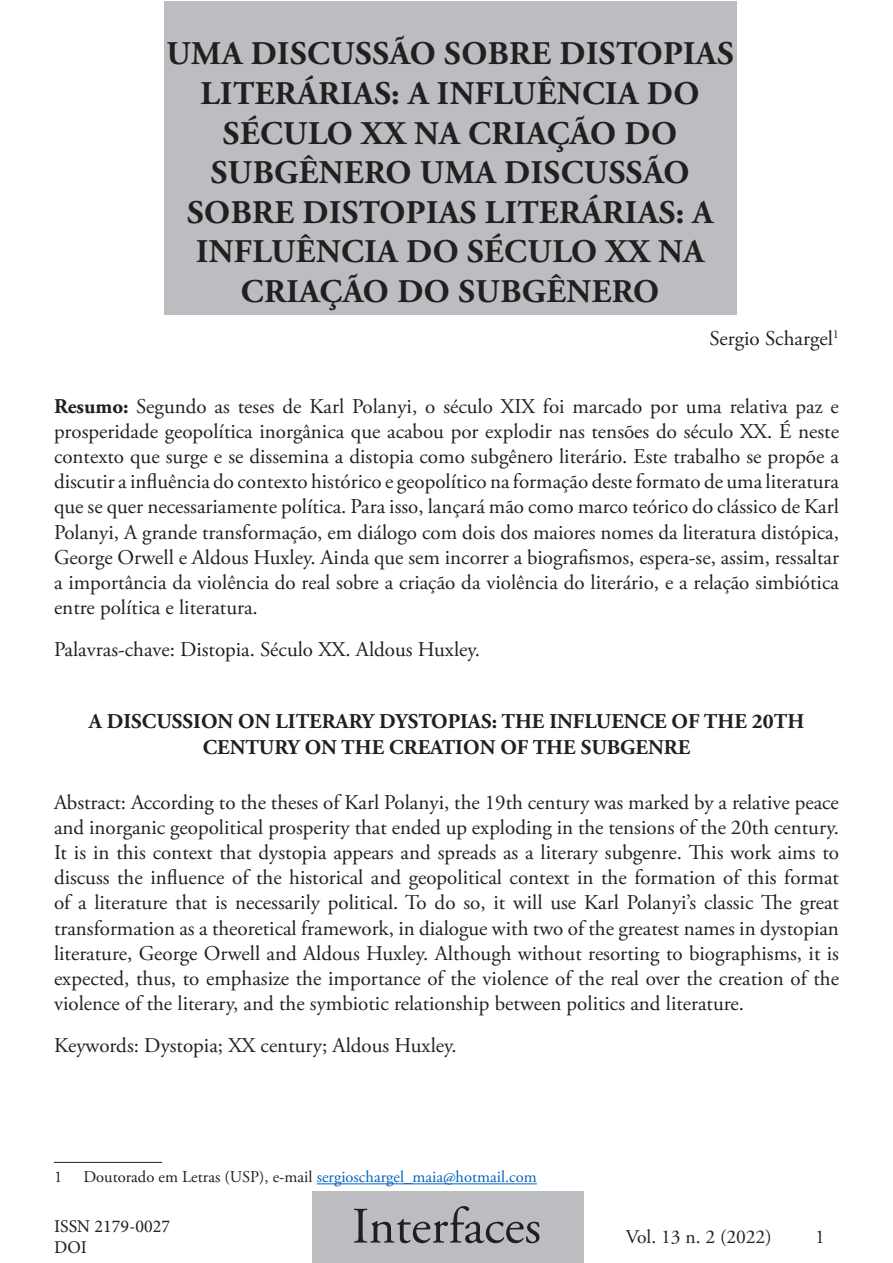
<style>
.page{position:relative;width:893px;height:1263px;background:#fff}
.page>*{position:absolute;margin:0;border:0;box-sizing:border-box;transform-origin:0 0}
.t1{font:51px "Adobe Garamond Pro";color:#231f20}
.Inter_Titulo_Artigo{font:700 33px/39.6px "Adobe Garamond Pro";letter-spacing:.015em;color:#231f20;text-align:center}
.inter_resumo{font:21px/25.2px "Adobe Garamond Pro";color:#231f20;text-align:justify}
.inter_palavras_chave{font:21px "Adobe Garamond Pro";color:#231f20}
.inter_titulo_ingles{font:700 21px/25.2px "Adobe Garamond Pro";color:#231f20;text-align:center}
.Inter_autor{font:21px "Adobe Garamond Pro";color:#231f20}
.t2{font:19.5px "Adobe Garamond Pro";color:#231f20}
.t3{font:18px/21.6px "Minion Pro";color:#231f20}
.inter_rodape{font:16.5px "Adobe Garamond Pro";color:#0563c1}
.inter_rodape-2{font:16.5px "Adobe Garamond Pro";color:#231f20}
.s1{font-weight:700}
.s2{color:#231f20}
</style>
<div class="page">
<div style="left:164px;top:1px;width:572px;height:314px;background:#bcbdc0"></div>
<div style="left:312px;top:1191px;width:272px;height:72px;background:#bcbdc0"></div>
<hr style="left:54px;top:1162px;width:108px;height:1px;background:#231f20">
<hr style="left:317px;top:1183px;width:220px;height:1px;background:#0563c1">
<p class="Inter_Titulo_Artigo" style="left:166px;top:35px;width:569px">UMA DISCUSSÃO SOBRE DISTOPIAS<br>LITERÁRIAS: A INFLUÊNCIA DO<br>SÉCULO XX NA CRIAÇÃO DO<br>SUBGÊNERO UMA DISCUSSÃO<br>SOBRE DISTOPIAS LITERÁRIAS: A<br>INFLUÊNCIA DO SÉCULO XX NA<br>CRIAÇÃO DO SUBGÊNERO</p>
<p class="Inter_autor" style="left:709px;top:325px;width:131px">Sergio Schargel<sup>1</sup></p>
<p class="inter_resumo" style="left:54px;top:394px;width:786px"><span class="s1">Resumo:</span> Segundo as teses de Karl Polanyi, o século XIX foi marcado por uma relativa paz e prosperidade geopolítica inorgânica que acabou por explodir nas tensões do século XX. É neste contexto que surge e se dissemina a distopia como subgênero literário. Este trabalho se propõe a discutir a influência do contexto histórico e geopolítico na formação deste formato de uma literatura que se quer necessariamente política. Para isso, lançará mão como marco teórico do clássico de Karl Polanyi, A grande transformação, em diálogo com dois dos maiores nomes da literatura distópica, George Orwell e Aldous Huxley. Ainda que sem incorrer a biografismos, espera-se, assim, ressaltar a importância da violência do real sobre a criação da violência do literário, e a relação simbiótica entre política e literatura.</p>
<p class="inter_palavras_chave" style="left:54px;top:637px;width:428px">Palavras-chave: Distopia. Século XX. Aldous Huxley.</p>
<p class="inter_titulo_ingles" style="left:89px;top:709px;width:717px">A DISCUSSION ON LITERARY DYSTOPIAS: THE INFLUENCE OF THE 20TH<br>CENTURY ON THE CREATION OF THE SUBGENRE</p>
<p class="inter_resumo" style="left:54px;top:790px;width:787px">Abstract: According to the theses of Karl Polanyi, the 19th century was marked by a relative peace and inorganic geopolitical prosperity that ended up exploding in the tensions of the 20th century.<br>It is in this context that dystopia appears and spreads as a literary subgenre. This work aims to discuss the influence of the historical and geopolitical context in the formation of this format of a literature that is necessarily political. To do so, it will use Karl Polanyi’s classic The great transformation as a theoretical framework, in dialogue with two of the greatest names in dystopian literature, George Orwell and Aldous Huxley. Although without resorting to biographisms, it is expected, thus, to emphasize the importance of the violence of the real over the creation of the violence of the literary, and the symbiotic relationship between politics and literature.</p>
<p class="inter_palavras_chave" style="left:54px;top:1033px;width:404px">Keywords: Dystopia; XX century; Aldous Huxley.</p>
<p class="inter_rodape-2" style="left:54px;top:1167px;width:10px">1</p>
<p class="inter_rodape" style="left:84px;top:1167px;width:455px"><span class="s2">Doutorado em Letras (USP), e-mail</span> sergioschargel_maia@hotmail.com</p>
<p class="t3" style="left:54px;top:1215px;width:117px">ISSN 2179-0027<br>DOI</p>
<h1 class="t1" style="left:352px;top:1196px;width:191px">Interfaces</h1>
<p class="t2" style="left:626px;top:1225px;width:147px">Vol. 13 n. 2 (2022)</p>
<p class="t2" style="left:815px;top:1225px;width:11px">1</p>
</div>
